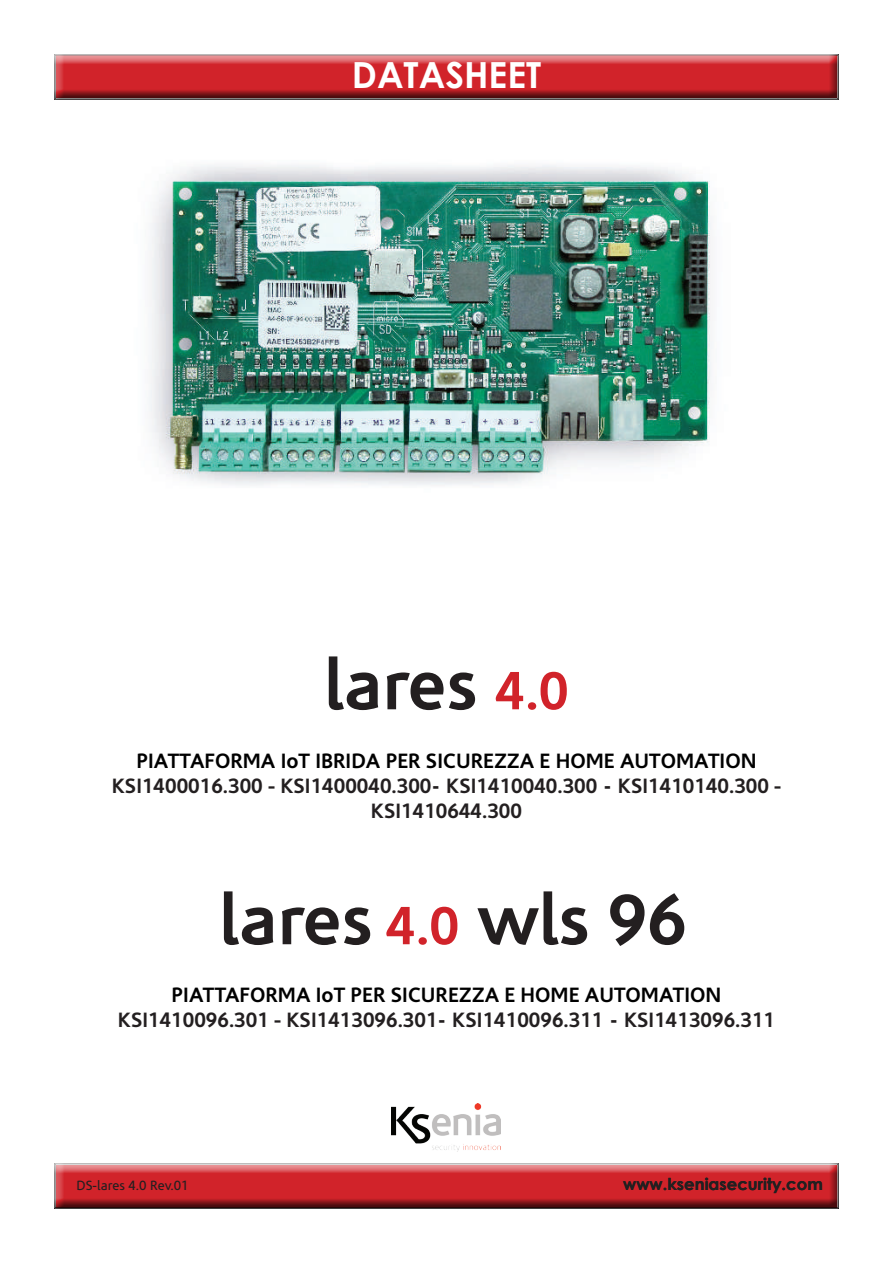
<style>
.page{position:relative;width:893px;height:1263px;background:#fff}
.page>*{position:absolute;margin:0;border:0;box-sizing:border-box;transform-origin:0 0}
.t1{font:700 72px "Corisande";color:#231f20}
.t2{font:700 36px "Century Gothic";color:#fff}
.t3{font:700 21px/25.2px "Corisande";color:#231f20;text-align:center}
.t4{font:700 16.5px "Century Gothic";color:#231f20}
.t5{font:13.5px "Corisande";color:#231f20}
.s1{font-size:54px;color:#d1232a}
.s2{color:#000}
.s3{font-family:"Century Gothic"}
</style>
<div class="page">
<div style="left:53px;top:54px;width:786px;height:48px;background:#231f20;opacity:.75"></div>
<div style="left:53px;top:1163px;width:787px;height:48px;background:#231f20;opacity:.75"></div>
<img style="left:149px;top:165px;width:563px;height:320px">
<img style="left:391px;top:1104px;width:109px;height:48px">
<h2 class="t2" style="left:352px;top:48px;width:191px">DATASHEET</h2>
<h1 class="t1" style="left:324px;top:643px;width:246px">lares <span class="s1">4.0</span></h1>
<p class="t3" style="left:112px;top:748px;width:671px"><span class="s2">PIATTAFORMA IoT IBRIDA PER SICUREZZA E HOME AUTOMATION<br></span>KSI1400016.300 - KSI1400040.300<span class="s3">-</span> KSI1410040.300 <span class="s3">-</span> KSI1410140.300 -<br>KSI1410644.300</p>
<h1 class="t1" style="left:220px;top:878px;width:469px">lares <span class="s1">4.0</span> wls 96</h1>
<p class="t3" style="left:118px;top:982px;width:659px"><span class="s2">PIATTAFORMA IoT PER SICUREZZA E HOME AUTOMATION<br></span>KSI1410096.301 - KSI1413096.301<span class="s3">-</span> KSI1410096.311 <span class="s3">-</span> KSI1413096.311</p>
<p class="t5" style="left:77px;top:1178px;width:114px">DS-lares 4.0 Rev.01</p>
<p class="t4" style="left:623px;top:1172px;width:201px">www.kseniasecurity.com</p>
</div>
